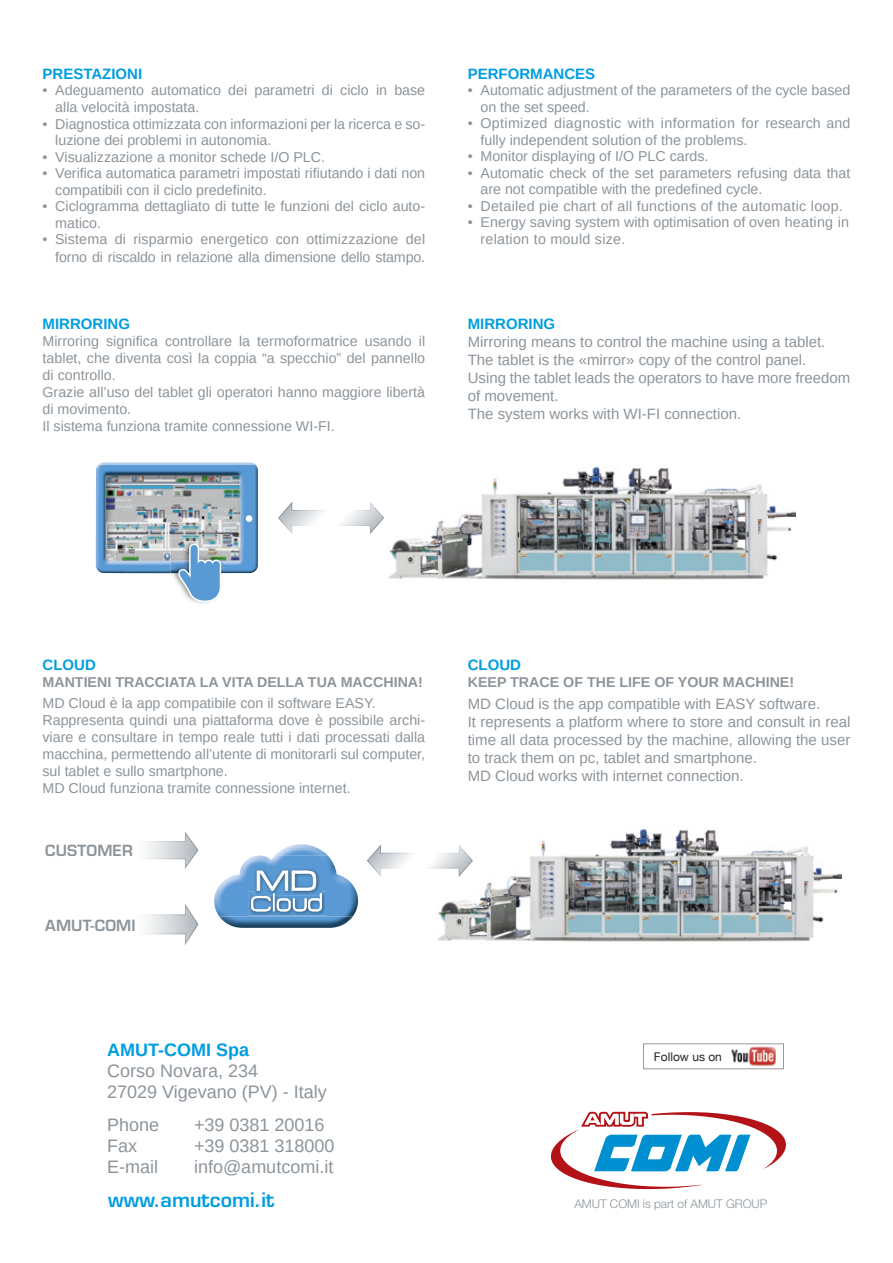
<style>
.page{position:relative;width:893px;height:1263px;background:#fff}
.page>*{position:absolute;margin:0;border:0;box-sizing:border-box;transform-origin:0 0}
.t1{font:600 19.5px "Eurostile LT Std";color:#009de0}
.t2{font:18px/21px "Liberation Sans";color:#8c949a}
.t3{font:700 18px "Liberation Sans";color:#009de0}
.t4{font:15px/18px "Liberation Sans";color:#8c949a}
.t5{font:700 15px "Liberation Sans";color:#009de0}
.t6{font:600 15px "Eurostile LT Std";letter-spacing:.01em;color:#8c949a}
.t7{font:14.25px/17.1px "Liberation Sans";color:#8c949a}
.t8{font:700 14.25px "Liberation Sans";color:#8c949a}
.t9{font:14.25px "Liberation Sans";letter-spacing:.02em;color:#8c949a}
.t10{font:300 12px "Helvetica Neue LT Std";letter-spacing:-.005em;color:#8c949a}
.t11{font:12px "Helvetica Neue";color:#222221}
</style>
<div class="page">
<svg style="left:551px;top:1112px;width:235px;height:77px"></svg>
<svg style="left:643px;top:1044px;width:141px;height:25px"></svg>
<img style="left:729px;top:1046px;width:50px;height:21px">
<img style="left:99px;top:462px;width:156px;height:3px">
<img style="left:96px;top:465px;width:162px;height:108px">
<img style="left:106px;top:475px;width:134px;height:86px">
<img style="left:170px;top:573px;width:53px;height:30px">
<img style="left:170px;top:537px;width:53px;height:36px">
<svg style="left:178px;top:543px;width:43px;height:59px"></svg>
<div style="left:246px;top:515px;width:6px;height:7px;background:#fff;border-radius:50%"></div>
<img style="left:388px;top:464px;width:407px;height:116px">
<svg style="left:278px;top:502px;width:106px;height:32px"></svg>
<svg style="left:145px;top:831px;width:53px;height:38px"></svg>
<svg style="left:145px;top:903px;width:53px;height:42px"></svg>
<img style="left:276px;top:844px;width:51px;height:11px">
<img style="left:219px;top:916px;width:134px;height:12px">
<img style="left:214px;top:855px;width:144px;height:61px">
<img style="left:249px;top:891px;width:77px;height:25px">
<img style="left:255px;top:868px;width:66px;height:2px">
<svg style="left:251px;top:870px;width:71px;height:41px"></svg>
<img style="left:437px;top:829px;width:405px;height:113px">
<svg style="left:367px;top:844px;width:69px;height:33px"></svg>
<img style="left:436px;top:844px;width:37px;height:33px">
<p class="t5" style="left:43px;top:63px;width:101px">PRESTAZIONI</p>
<p class="t7" style="left:55px;top:82px;width:371px;line-height:16.5px;text-indent:-13px">• Adeguamento automatico dei parametri di ciclo in base alla velocità impostata.</p>
<p class="t7" style="left:55px;top:115px;width:371px;line-height:16.5px;text-indent:-13px">• Diagnostica ottimizzata con informazioni per la ricerca e so&shy;luzione dei problemi in autonomia.</p>
<p class="t7" style="left:43px;top:148px;width:284px">• Visualizzazione a monitor schede I/O PLC.</p>
<p class="t7" style="left:55px;top:165px;width:371px;line-height:16.5px;text-indent:-13px">• Verifica automatica parametri impostati rifiutando i dati non compatibili con il ciclo predefinito.</p>
<p class="t7" style="left:55px;top:198px;width:371px;line-height:16.5px;text-indent:-13px">• Ciclogramma dettagliato di tutte le funzioni del ciclo auto&shy;matico.</p>
<p class="t7" style="left:43px;top:230px;width:384px;line-height:18px;text-align:right">• Sistema di risparmio energetico con ottimizzazione del forno di riscaldo in relazione alla dimensione dello stampo.</p>
<p class="t5" style="left:43px;top:313px;width:89px">MIRRORING</p>
<p class="t7" style="left:43px;top:332px;width:384px">Mirroring significa controllare la termoformatrice usando il tablet, che diventa così la coppia “a specchio” del pannello di controllo.<br>Grazie all’uso del tablet gli operatori hanno maggiore libertà di movimento.<br>Il sistema funziona tramite connessione WI-FI.</p>
<p class="t5" style="left:468px;top:63px;width:129px">PERFORMANCES</p>
<p class="t7" style="left:480px;top:82px;width:371px;line-height:16.5px;text-indent:-13px">• Automatic adjustment of the parameters of the cycle based on the set speed.</p>
<p class="t7" style="left:480px;top:115px;width:371px;line-height:16.5px;text-indent:-13px">• Optimized diagnostic with information for research and fully independent solution of the problems.</p>
<p class="t7" style="left:468px;top:148px;width:242px">• Monitor displaying of I/O PLC cards.</p>
<p class="t7" style="left:480px;top:165px;width:371px;line-height:16.5px;text-indent:-13px">• Automatic check of the set parameters refusing data that are not compatible with the predefined cycle.</p>
<p class="t9" style="left:468px;top:197px;width:377px">• Detailed pie chart of all functions of the automatic loop.</p>
<p class="t7" style="left:480px;top:214px;width:370px;line-height:16.5px;text-indent:-13px">• Energy saving system with optimisation of oven heating in relation to mould size.</p>
<p class="t5" style="left:468px;top:313px;width:89px">MIRRORING</p>
<p class="t4" style="left:468px;top:333px;width:384px">Mirroring means to control the machine using a tablet.<br>The tablet is the «mirror» copy of the control panel.<br>Using the tablet leads the operators to have more freedom of movement.<br>The system works with WI-FI connection.</p>
<p class="t5" style="left:43px;top:654px;width:55px">CLOUD</p>
<p class="t8" style="left:43px;top:672px;width:382px">MANTIENI TRACCIATA LA VITA DELLA TUA MACCHINA!</p>
<p class="t7" style="left:43px;top:694px;width:384px">MD Cloud è la app compatibile con il software EASY.<br>Rappresenta quindi una piattaforma dove è possibile archi&shy;viare e consultare in tempo reale tutti i dati processati dalla macchina, permettendo all’utente di monitorarli sul computer, sul tablet e sullo smartphone.<br>MD Cloud funziona tramite connessione internet.</p>
<p class="t6" style="left:45px;top:841px;width:89px">CUSTOMER</p>
<p class="t6" style="left:45px;top:916px;width:92px">AMUT-COMI</p>
<p class="t5" style="left:468px;top:654px;width:55px">CLOUD</p>
<p class="t8" style="left:468px;top:672px;width:328px">KEEP TRACE OF THE LIFE OF YOUR MACHINE!</p>
<p class="t4" style="left:468px;top:695px;width:384px">MD Cloud is the app compatible with EASY software.<br>It represents a platform where to store and consult in real time all data processed by the machine, allowing the user to track them on pc, tablet and smartphone.<br>MD Cloud works with internet connection.</p>
<p class="t3" style="left:107px;top:1037px;width:144px">AMUT-COMI Spa</p>
<p class="t2" style="left:107px;top:1060px;width:221px">Corso Novara, 234<br>27029 Vigevano (PV) - Italy</p>
<p class="t2" style="left:107px;top:1114px;width:54px">Phone</p>
<p class="t2" style="left:194px;top:1114px;width:132px">+39 0381 20016</p>
<p class="t2" style="left:107px;top:1135px;width:32px">Fax</p>
<p class="t2" style="left:194px;top:1135px;width:142px">+39 0381 318000</p>
<p class="t2" style="left:107px;top:1156px;width:52px">E-mail</p>
<p class="t2" style="left:194px;top:1156px;width:141px">info@amutcomi.it</p>
<h1 class="t1" style="left:108px;top:1187px;width:168px">www.amutcomi.it</h1>
<p class="t11" style="left:654px;top:1048px;width:69px">Follow us on</p>
<p class="t10" style="left:574px;top:1196px;width:194px">AMUT COMI is part of AMUT GROUP</p>
</div>
